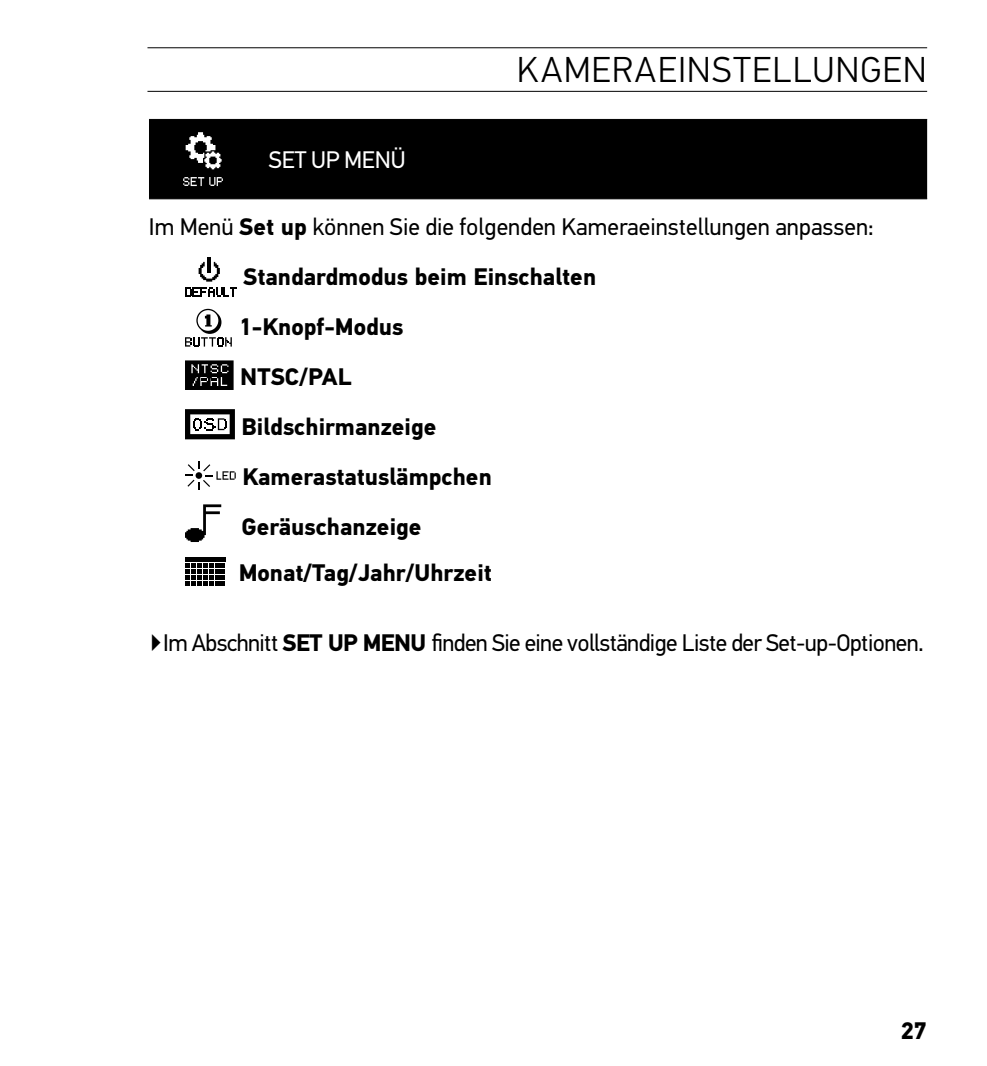
<style>
.page{position:relative;width:987px;height:1066px;background:#fff}
.page>*{position:absolute;margin:0;border:0;box-sizing:border-box;transform-origin:0 0}
.t1{font:300 36px "PF Din Text Pro";letter-spacing:.03em;color:#000}
.t2{font:700 24px/50px "PF Din Text Pro";color:#000}
.t3{font:24px "PF Din Text Pro";letter-spacing:-.025em;color:#000}
.t4{font:24px "PF Din Text Pro";letter-spacing:-.005em;color:#fff}
.s1{font-weight:400}
.s2{font-weight:700}
</style>
<div class="page">
<hr style="left:147px;top:91px;width:780px;height:1px;background:#000">
<hr style="left:147px;top:47px;width:780px;height:1px;background:#000">
<div style="left:149px;top:120px;width:778px;height:78px;background:#000"></div>
<hr style="left:149px;top:119px;width:108px;height:1px;background:#000">
<hr style="left:257px;top:119px;width:670px;height:1px;background:#000">
<hr style="left:149px;top:198px;width:108px;height:1px;background:#000">
<hr style="left:257px;top:198px;width:670px;height:1px;background:#000">
<svg style="left:186px;top:132px;width:36px;height:37px"></svg>
<svg style="left:183px;top:177px;width:40px;height:9px"></svg>
<hr style="left:208px;top:257px;width:3px;height:16px;background:#000">
<svg style="left:185px;top:262px;width:51px;height:35px"></svg>
<svg style="left:185px;top:309px;width:47px;height:38px"></svg>
<svg style="left:185px;top:360px;width:48px;height:30px"></svg>
<svg style="left:185px;top:409px;width:50px;height:30px"></svg>
<svg style="left:185px;top:462px;width:51px;height:27px"></svg>
<svg style="left:185px;top:504px;width:36px;height:38px"></svg>
<hr style="left:185px;top:557px;width:40px;height:4px;background:#000">
<svg style="left:185px;top:563px;width:40px;height:22px"></svg>
<p class="t4" style="left:269px;top:146px;width:138px">SET UP MENÜ</p>
<h1 class="t1" style="left:516px;top:49px;width:411px">KAMERAEINSTELLUNGEN</h1>
<p class="t2" style="left:238px;top:203px;width:637px;text-indent:-90px"><span class="s1">Im Menü</span> Set up <span class="s1">können Sie die folgenden Kameraeinstellungen anpassen:<br></span>Standardmodus beim Einschalten<br>1-Knopf-Modus<br>NTSC/PAL<br>Bildschirmanzeige<br>Kamerastatuslämpchen<br>Geräuschanzeige</p>
<p class="t2" style="left:239px;top:549px;width:255px">Monat/Tag/Jahr/Uhrzeit</p>
<p class="t3" style="left:149px;top:629px;width:776px">▶Im Abschnitt <span class="s2">SET UP MENU</span> finden Sie eine vollständige Liste der Set-up-Optionen.</p>
<p class="t2" style="left:900px;top:1006px;width:28px">27</p>
</div>
